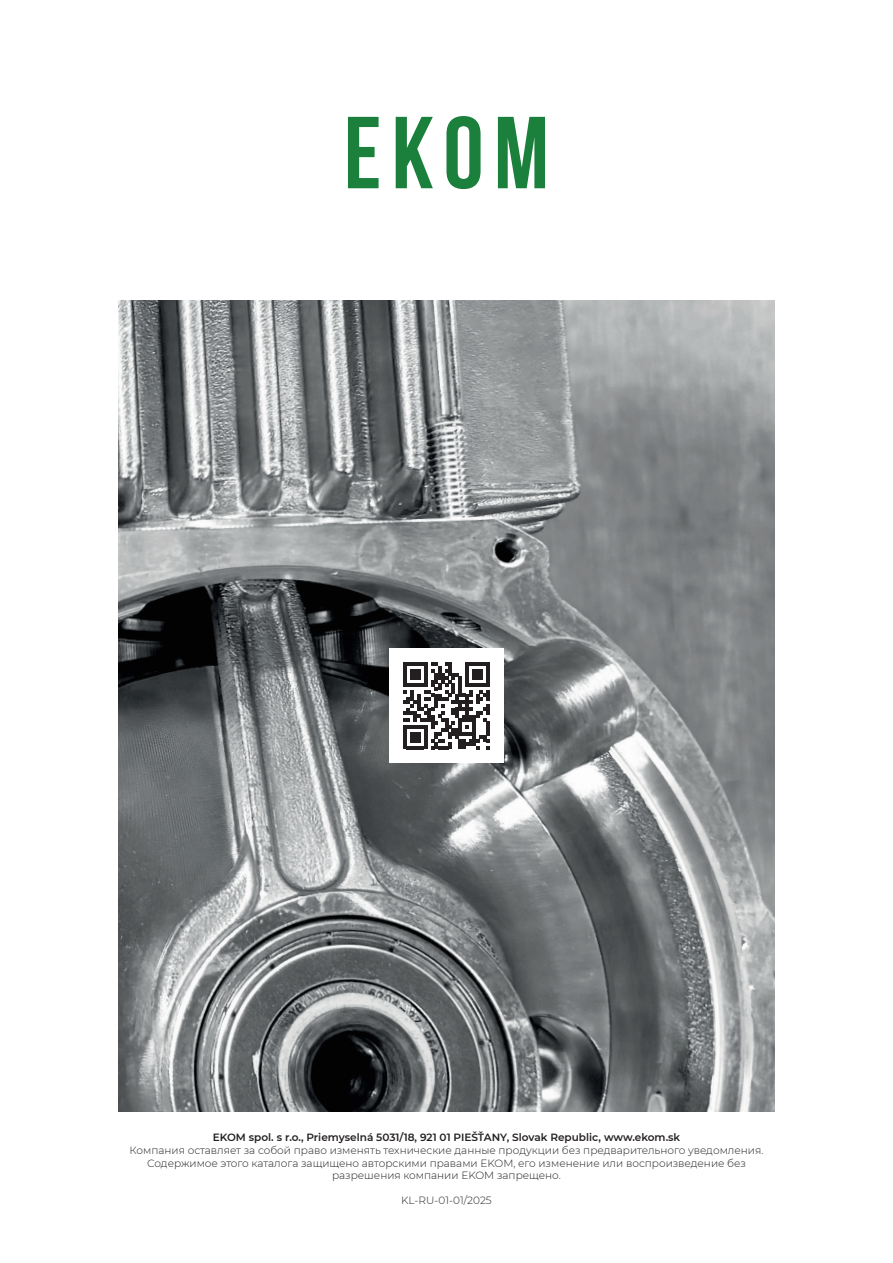
<style>
.page{position:relative;width:893px;height:1263px;background:#fff}
.page>*{position:absolute;margin:0;border:0;box-sizing:border-box;transform-origin:0 0}
.Bold_68pt{font:700 102px "Bebas Neue";color:#1b803c}
.t1{font:300 10.5px/12.6px "Montserrat";color:#231f20;text-align:center}
.t2{font:600 10.5px "Montserrat";color:#231f20}
</style>
<div class="page">
<img style="left:118px;top:300px;width:657px;height:812px">
<div style="left:389px;top:649px;width:115px;height:114px;background:#fff"></div>
<svg style="left:403px;top:662px;width:87px;height:87px"></svg>
<p class="Bold_68pt" style="left:344px;top:97px;width:207px">EKOM</p>
<p class="t2" style="left:213px;top:1130px;width:469px">EKOM spol. s r.o., Priemyselná 5031/18, 921 01 PIEŠŤANY, Slovak Republic, www.ekom.sk</p>
<p class="t1" style="left:130px;top:1143px;width:635px">Компания оставляет за собой право изменять технические данные продукции без предварительного уведомления.</p>
<p class="t1" style="left:147px;top:1156px;width:600px">Содержимое этого каталога защищено авторскими правами EKOM, его изменение или воспроизведение без разрешения компании EKOM запрещено.</p>
<p class="t1" style="left:401px;top:1194px;width:92px">KL-RU-01-01/2025</p>
</div>
